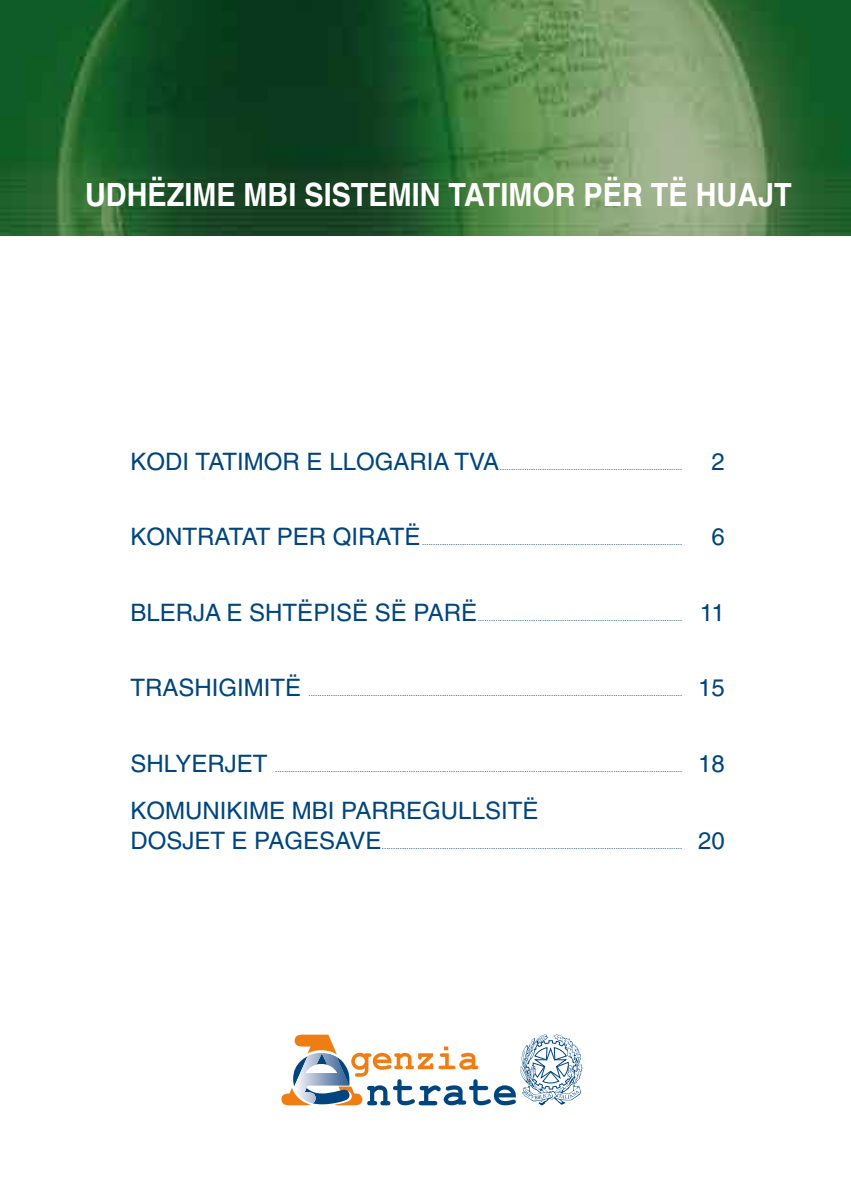
<style>
.page{position:relative;width:851px;height:1191px;background:#fff}
.page>*{position:absolute;margin:0;border:0;box-sizing:border-box;transform-origin:0 0}
.t1{font:700 32px "Helvetica";color:#fff;scale:.9 1}
.t2{font:24px/30px "Helvetica";color:#00457d}
.t3{font:8px "Helvetica";color:#00457d}
</style>
<div class="page">
<svg style="left:281px;top:1034px;width:301px;height:71px"></svg>
<img style="left:0;top:0;width:850px;height:235px">
<h1 class="t1" style="left:85px;top:175px;width:786px">UDHËZIME MBI SISTEMIN TATIMOR PËR TË HUAJT</h1>
<h2 class="t2" style="left:130px;top:446px;width:370px">KODI TATIMOR E LLOGARIA TVA</h2>
<p class="t3" style="left:500px;top:462px;width:184px">..................................................................................</p>
<h2 class="t2" style="left:711px;top:446px;width:15px">2</h2>
<h2 class="t2" style="left:130px;top:522px;width:291px">KONTRATAT PER QIRATË</h2>
<p class="t3" style="left:422px;top:538px;width:262px">.....................................................................................................................</p>
<h2 class="t2" style="left:711px;top:522px;width:15px">6</h2>
<h2 class="t2" style="left:130px;top:597px;width:348px">BLERJA E SHTËPISË SË PARË</h2>
<p class="t3" style="left:477px;top:613px;width:206px">............................................................................................</p>
<h2 class="t2" style="left:699px;top:597px;width:26px">11</h2>
<h2 class="t2" style="left:130px;top:672px;width:172px">TRASHIGIMITË</h2>
<p class="t3" style="left:308px;top:689px;width:375px">........................................................................................................................................................................</p>
<h2 class="t2" style="left:698px;top:672px;width:28px">15</h2>
<h2 class="t2" style="left:130px;top:748px;width:138px">SHLYERJET</h2>
<p class="t3" style="left:275px;top:764px;width:408px">.......................................................................................................................................................................................</p>
<h2 class="t2" style="left:130px;top:795px;width:409px">KOMUNIKIME MBI PARREGULLSITË<br>DOSJET E PAGESAVE</h2>
<p class="t3" style="left:382px;top:841px;width:302px">.......................................................................................................................................</p>
<h2 class="t2" style="left:698px;top:748px;width:28px">18</h2>
<h2 class="t2" style="left:698px;top:825px;width:28px">20</h2>
</div>
